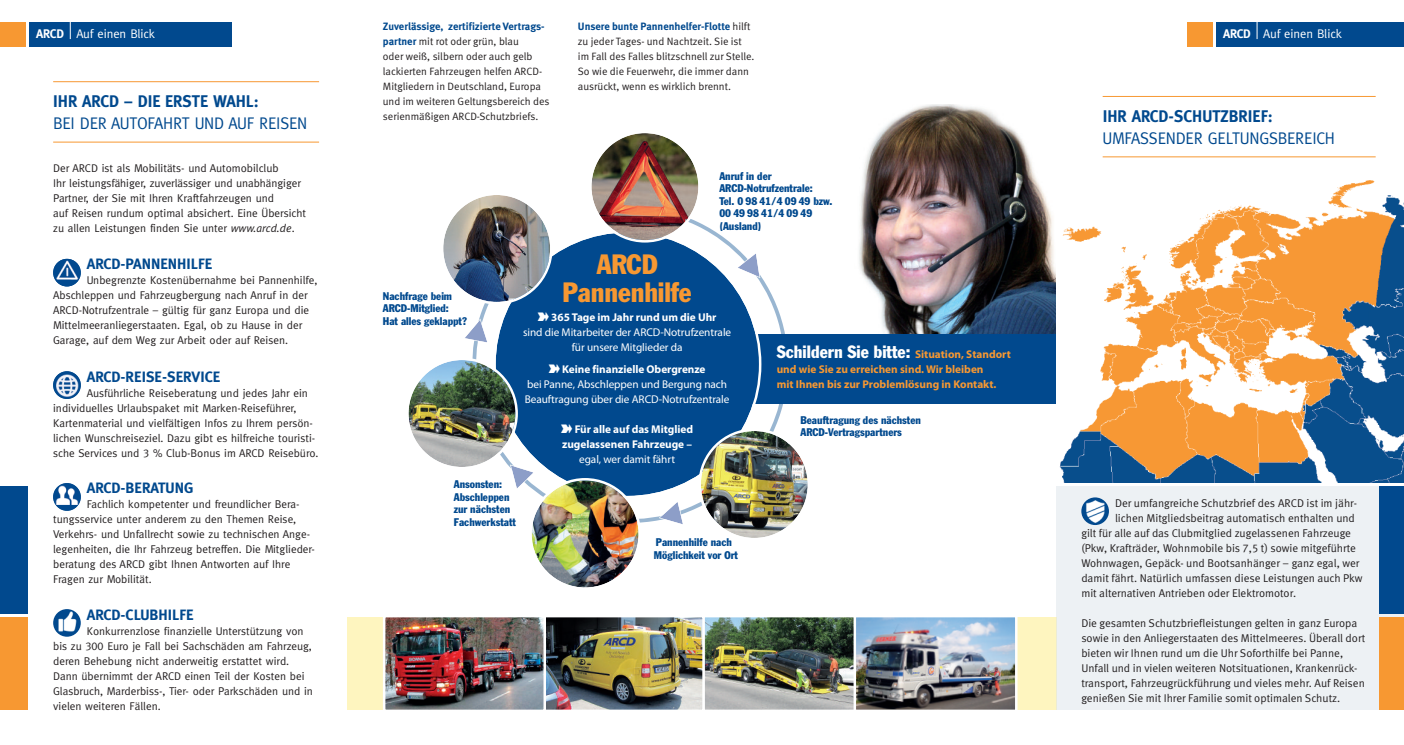
<style>
.page{position:relative;width:1404px;height:745px;background:#fff}
.page>*{position:absolute;margin:0;border:0;box-sizing:border-box;transform-origin:0 0}
.t1{font:condensed 27.5px/27.5px "Franklin Gothic";letter-spacing:-.005em;color:#f79832;text-align:center}
.t2{font:condensed 17.5px "Franklin Gothic";color:#fff}
.t3{font:16.88px "Meta";letter-spacing:-.015em;color:#01498e;scale:.96 1}
.t4{font:700 16.88px "Meta";color:#01498e}
.t5{font:700 15px "Meta";color:#01498e}
.t6{font:12.5px "Meta";letter-spacing:-.005em;color:#fff}
.t7{font:11.25px/15px "Meta";color:#231f20}
.t8{font:11.25px/15px "Meta Normal LF";color:#231f20}
.t9{font:11.25px/14.9px "Myriad Pro";letter-spacing:-.005em;color:#fff;text-align:center}
.t10{font:700 11.25px/14.9px "Myriad Pro";letter-spacing:-.005em;color:#fff;text-align:right}
.t11{font:700 11.25px/15px "Myriad Pro";color:#f79832}
.t12{font:condensed 11px/12.5px "Franklin Gothic";color:#01498e}
.t13{font:10.62px/15px "Meta Normal LF";color:#231f20}
.t14{font:10.62px "Meta Bold LF";color:#01498e}
.s1{font-family:"Meta Bold LF";color:#01498e}
.s2{font-family:"Meta Normal LF";color:#231f20}
.s3{font-weight:700}
.s4{font-family:"Meta Plus Normal";font-style:italic}
.s5{font-family:"Meta Caps"}
.s6{font-family:"Myriad Pro";font-weight:700;font-stretch:normal;font-size:11.25px;color:#f79832}
</style>
<div class="page">
<img style="left:859px;top:104px;width:197px;height:230px">
<div style="left:744px;top:334px;width:312px;height:69px;background:#01498e"></div>
<div style="left:347px;top:617px;width:709px;height:92px;background:#fef5bf"></div>
<img style="left:705px;top:617px;width:148px;height:91px">
<div style="left:702px;top:614px;width:163px;height:97px;border:2px solid #fff"></div>
<img style="left:546px;top:617px;width:155px;height:91px">
<div style="left:541px;top:614px;width:163px;height:97px;border:2px solid #fff"></div>
<img style="left:386px;top:617px;width:157px;height:91px">
<div style="left:383px;top:614px;width:163px;height:97px;border:2px solid #fff"></div>
<img style="left:856px;top:617px;width:158px;height:91px">
<div style="left:853px;top:614px;width:164px;height:97px;border:2px solid #fff"></div>
<div style="left:1056px;top:486px;width:347px;height:223px;background:#edf1f4"></div>
<hr style="left:1102px;top:96px;width:273px;height:1px;background:#f79832">
<hr style="left:1102px;top:156px;width:273px;height:1px;background:#f79832">
<img style="left:1059px;top:180px;width:344px;height:302px">
<div style="left:1186px;top:22px;width:26px;height:25px;background:#f79832"></div>
<div style="left:1215px;top:22px;width:188px;height:25px;background:#01498e"></div>
<svg style="left:1256px;top:22px;width:1px;height:17px"></svg>
<div style="left:1378px;top:486px;width:25px;height:127px;background:#01498e"></div>
<div style="left:1378px;top:617px;width:25px;height:92px;background:#f79832"></div>
<div style="left:0;top:22px;width:26px;height:25px;background:#f79832"></div>
<div style="left:29px;top:22px;width:203px;height:25px;background:#01498e"></div>
<svg style="left:70px;top:22px;width:1px;height:17px"></svg>
<hr style="left:53px;top:81px;width:266px;height:1px;background:#f79832">
<hr style="left:53px;top:142px;width:266px;height:1px;background:#f79832">
<div style="left:0;top:486px;width:28px;height:127px;background:#01498e"></div>
<div style="left:0;top:617px;width:28px;height:92px;background:#f79832"></div>
<img style="left:53px;top:259px;width:28px;height:27px;border-radius:50%">
<img style="left:53px;top:608px;width:28px;height:28px;border-radius:50%">
<svg style="left:1081px;top:497px;width:27px;height:27px"></svg>
<img style="left:1084px;top:499px;width:21px;height:24px">
<img style="left:53px;top:371px;width:28px;height:27px;border-radius:50%">
<img style="left:53px;top:483px;width:28px;height:27px;border-radius:50%">
<img style="left:408px;top:133px;width:402px;height:455px">
<p class="t14" style="left:383px;top:22px;width:163px">Zuverlässige, zertifizierte Vertrags-</p>
<p class="t13" style="left:383px;top:34px;width:168px"><span class="s1">partner</span> mit rot oder grün, blau<br>oder weiß, silbern oder auch gelb lackierten Fahrzeugen helfen ARCD-Mitgliedern in Deutschland, Europa und im weiteren Geltungsbereich des serienmäßigen ARCD-Schutzbriefs.</p>
<p class="t14" style="left:578px;top:22px;width:174px">Unsere bunte Pannenhelfer-Flotte <span class="s2">hilft</span></p>
<p class="t13" style="left:578px;top:34px;width:178px">zu jeder Tages- und Nachtzeit. Sie ist im Fall des Falles blitzschnell zur Stelle.<br>So wie die Feuerwehr, die immer dann ausrückt, wenn es wirklich brennt.</p>
<p class="t6" style="left:36px;top:27px;width:120px"><span class="s3">ARCD</span> Auf einen Blick</p>
<p class="t6" style="left:1222px;top:27px;width:120px"><span class="s3">ARCD</span> Auf einen Blick</p>
<h3 class="t4" style="left:53px;top:91px;width:207px">IHR ARCD – DIE ERSTE WAHL:</h3>
<h3 class="t3" style="left:53px;top:114px;width:266px">BEI DER AUTOFAHRT UND AUF REISEN</h3>
<p class="t7" style="left:53px;top:160px;width:254px">Der ARCD ist als Mobilitäts- und Automobilclub<br>Ihr leistungsfähiger, zuverlässiger und unabhängiger Partner, der Sie mit Ihren Kraftfahrzeugen und<br>auf Reisen rundum optimal absichert. Eine Übersicht zu allen Leistungen finden Sie unter <span class="s4">www.arcd.de</span>.</p>
<h3 class="t5" style="left:87px;top:255px;width:127px">ARCD-PANNENHILFE</h3>
<p class="t7" style="left:53px;top:272px;width:266px;text-indent:34px">Unbegrenzte Kostenübernahme bei Pannenhilfe, Abschleppen und Fahrzeugbergung nach Anruf in der ARCD-Notrufzentrale – gültig für ganz Europa und die Mittelmeeranliegerstaaten. Egal, ob zu Hause in der Garage, auf dem Weg zur Arbeit oder auf Reisen.</p>
<h3 class="t5" style="left:87px;top:367px;width:135px">ARCD-REISE-SERVICE</h3>
<p class="t7" style="left:53px;top:385px;width:267px;text-indent:34px">Ausführliche Reiseberatung und jedes Jahr ein individuelles Urlaubspaket mit Marken-Reiseführer, Kartenmaterial und vielfältigen Infos zu Ihrem persön&shy;lichen Wunschreiseziel. Dazu gibt es hilfreiche touristi&shy;sche Services und <span class="s5">3</span> % Club-Bonus im ARCD Reisebüro.</p>
<h3 class="t5" style="left:87px;top:479px;width:108px">ARCD-BERATUNG</h3>
<p class="t7" style="left:53px;top:496px;width:263px;text-indent:34px">Fachlich kompetenter und freundlicher Bera&shy;tungsservice unter anderem zu den Themen Reise, Verkehrs- und Unfallrecht sowie zu technischen Ange&shy;legenheiten, die Ihr Fahrzeug betreffen. Die Mitglieder&shy;beratung des ARCD gibt Ihnen Antworten auf Ihre Fragen zur Mobilität.</p>
<h3 class="t5" style="left:87px;top:605px;width:108px">ARCD-CLUBHILFE</h3>
<p class="t7" style="left:53px;top:622px;width:261px;text-indent:34px">Konkurrenzlose finanzielle Unterstützung von bis zu <span class="s5">300</span> Euro je Fall bei Sachschäden am Fahrzeug, deren Behebung nicht anderweitig erstattet wird.<br>Dann übernimmt der ARCD einen Teil der Kosten bei Glasbruch, Marderbiss-, Tier- oder Parkschäden und in vielen weiteren Fällen.</p>
<h3 class="t4" style="left:1102px;top:106px;width:172px">IHR ARCD-SCHUTZBRIEF:</h3>
<h3 class="t3" style="left:1102px;top:128px;width:244px">UMFASSENDER GELTUNGSBEREICH</h3>
<p class="t12" style="left:719px;top:170px;width:114px">Anruf in der<br>ARCD-Notrufzentrale:<br>Tel. 0 98 41/4 09 49 bzw.<br>00499841/40949 (Ausland)</p>
<h1 class="t1" style="left:562px;top:252px;width:130px">ARCD<br>Pannenhilfe</h1>
<p class="t10" style="left:551px;top:311px;width:167px">365 Tage im Jahr rund um die Uhr</p>
<p class="t9" style="left:523px;top:325px;width:210px">sind die Mitarbeiter der ARCD-Notrufzentrale für unsere Mitglieder da</p>
<p class="t10" style="left:562px;top:363px;width:145px">Keine finanzielle Obergrenze</p>
<p class="t9" style="left:524px;top:377px;width:206px;text-align:left">bei Panne, Abschleppen und Bergung nach<br>Beauftragung über die ARCD-Notrufzentrale</p>
<p class="t10" style="left:562px;top:422px;width:132px">Für alle auf das Mitglied zugelassenen Fahrzeuge –</p>
<p class="t9" style="left:579px;top:452px;width:97px">egal, wer damit fährt</p>
<p class="t12" style="left:383px;top:290px;width:86px">Nachfrage beim<br>ARCD-Mitglied:<br>Hat alles geklappt?</p>
<h2 class="t2" style="left:776px;top:345px;width:236px">Schildern Sie bitte: <span class="s6">Situation, Standort</span></h2>
<p class="t11" style="left:776px;top:363px;width:221px">und wie Sie zu erreichen sind. Wir bleiben mit Ihnen bis zur Problemlösung in Kontakt.</p>
<p class="t12" style="left:800px;top:414px;width:122px">Beauftragung des nächsten<br>ARCD-Vertragspartners</p>
<p class="t12" style="left:454px;top:478px;width:64px">Ansonsten:<br>Abschleppen zur nächsten<br>Fachwerkstatt</p>
<p class="t8" style="left:1114px;top:496px;width:243px">Der umfangreiche Schutzbrief des ARCD ist im jähr-</p>
<p class="t8" style="left:1114px;top:511px;width:241px">lichen Mitgliedsbeitrag automatisch enthalten und</p>
<p class="t8" style="left:1081px;top:526px;width:271px">gilt für alle auf das Clubmitglied zugelassenen Fahrzeuge</p>
<p class="t8" style="left:1081px;top:541px;width:276px">(Pkw, Krafträder, Wohnmobile bis 7,5 t) sowie mitgeführte</p>
<p class="t8" style="left:1081px;top:556px;width:279px">Wohnwagen, Gepäck- und Bootsanhänger – ganz egal, wer</p>
<p class="t8" style="left:1081px;top:571px;width:283px">damit fährt. Natürlich umfassen diese Leistungen auch Pkw</p>
<p class="t8" style="left:1081px;top:586px;width:216px">mit alternativen Antrieben oder Elektromotor.</p>
<p class="t8" style="left:1081px;top:616px;width:285px">Die gesamten Schutzbriefleistungen gelten in ganz Europa sowie in den Anliegerstaaten des Mittelmeeres. Überall dort bieten wir Ihnen rund um die Uhr Soforthilfe bei Panne, Unfall und in vielen weiteren Notsituationen, Krankenrück&shy;transport, Fahrzeugrückführung und vieles mehr. Auf Reisen genießen Sie mit Ihrer Familie somit optimalen Schutz.</p>
<p class="t12" style="left:654px;top:536px;width:86px">Pannenhilfe nach<br>Möglichkeit vor Ort</p>
</div>
